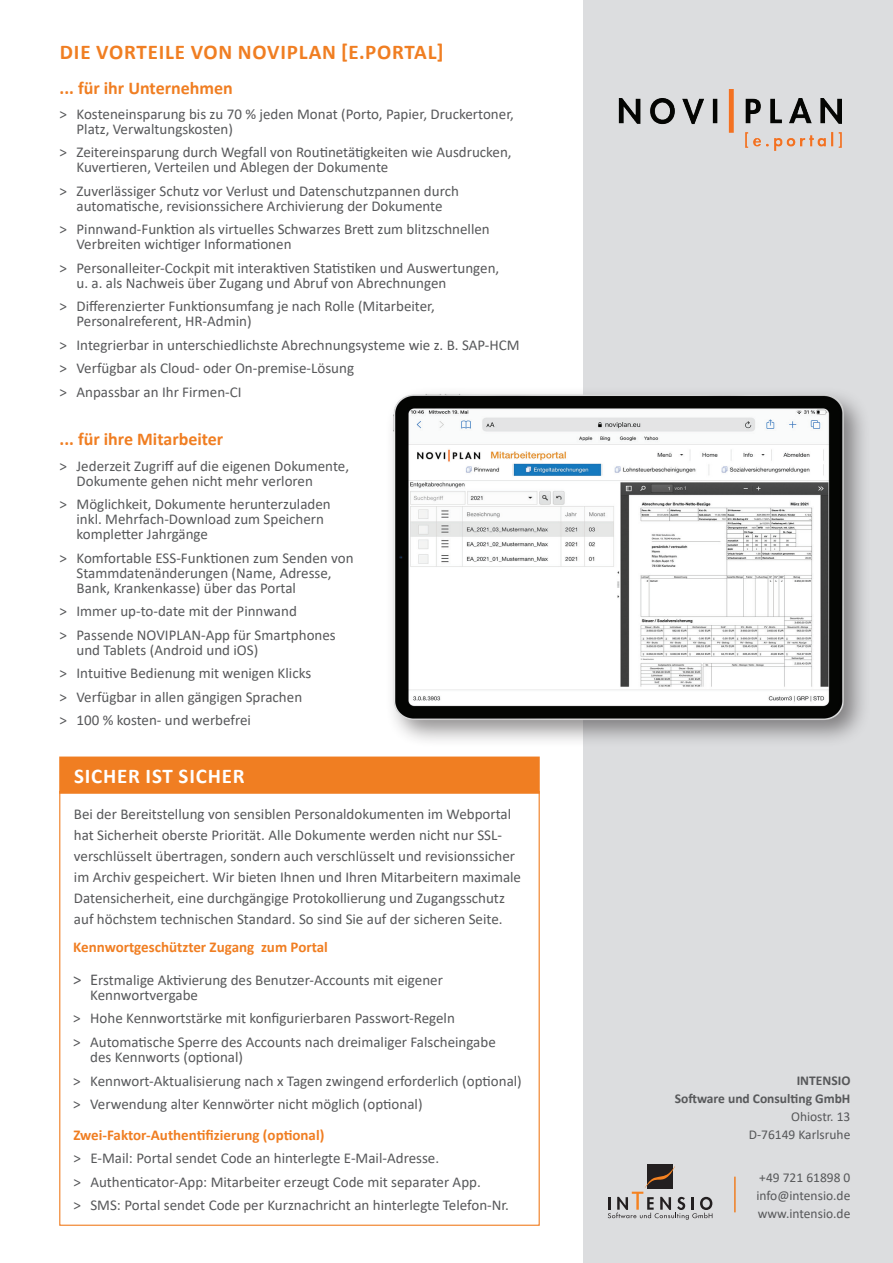
<style>
.page{position:relative;width:893px;height:1263px;background:#fff}
.page>*{position:absolute;margin:0;border:0;box-sizing:border-box;transform-origin:0 0}
.t1{font:700 21px "Calibri";letter-spacing:.04em;color:#f07e22}
.t2{font:700 21px "Calibri";letter-spacing:.04em;color:#fff}
.t3{font:700 18px "Calibri";color:#f07e22}
.t4{font:15px/23.5px "Calibri";color:#57585a}
.t5{font:700 15px "Calibri";color:#f07e22}
.t6{font:13.5px/18px "Calibri";color:#57585a;text-align:right}
.t7{font:700 13.5px/18px "Calibri";color:#57585a;text-align:right}
.s1{font-weight:700;color:#f07e22}
.s2{font-size:16.5px}
</style>
<div class="page">
<div style="left:584px;top:0;width:309px;height:1263px;background:#dcdddf"></div>
<div style="left:59px;top:756px;width:481px;height:38px;background:#f07e22;border:2px solid #f07e22"></div>
<div style="left:385px;top:386px;width:487px;height:362px;background:#231f20;opacity:.5"></div>
<img style="left:392px;top:393px;width:452px;height:327px">
<hr style="left:734px;top:1177px;width:2px;height:35px;background:#f07e22">
<div style="left:648px;top:1164px;width:25px;height:25px;background:#231f20"></div>
<svg style="left:608px;top:1166px;width:104px;height:54px"></svg>
<img style="left:618px;top:89px;width:224px;height:61px">
<h1 class="t1" style="left:60px;top:38px;width:385px">die vorteile von noviplan [e.portal]</h1>
<p class="t3" style="left:60px;top:76px;width:175px">... für ihr Unternehmen</p>
<p class="t4" style="left:77px;top:106px;width:439px;line-height:15px;text-indent:-17px">&gt; Kosteneinsparung bis zu 70 % jeden Monat (Porto, Papier, Druckertoner,<br>Platz, Verwaltungskosten)</p>
<p class="t4" style="left:77px;top:144px;width:437px;line-height:15px;text-indent:-17px">&gt; Zeitereinsparung durch Wegfall von Routinetätigkeiten wie Ausdrucken,<br>Kuvertieren, Verteilen und Ablegen der Dokumente</p>
<p class="t4" style="left:60px;top:183px;width:401px;line-height:15px;text-align:center">&gt; Zuverlässiger Schutz vor Verlust und Datenschutzpannen durch automatische, revisionssichere Archivierung der Dokumente</p>
<p class="t4" style="left:77px;top:221px;width:415px;line-height:15px;text-indent:-17px">&gt; Pinnwand-Funktion als virtuelles Schwarzes Brett zum blitzschnellen<br>Verbreiten wichtiger Informationen</p>
<p class="t4" style="left:77px;top:260px;width:424px;line-height:15px;text-indent:-17px">&gt; Personalleiter-Cockpit mit interaktiven Statistiken und Auswertungen, u. a. als Nachweis über Zugang und Abruf von Abrechnungen</p>
<p class="t4" style="left:77px;top:298px;width:360px;line-height:15px;text-indent:-17px">&gt; Differenzierter Funktionsumfang je nach Rolle (Mitarbeiter,<br>Personalreferent, HR-Admin)</p>
<p class="t4" style="left:60px;top:333px;width:462px">&gt; Integrierbar in unterschiedlichste Abrechnungsysteme wie z. B. SAP-HCM &gt; Verfügbar als Cloud- oder On-premise-Lösung<br>&gt; Anpassbar an Ihr Firmen-CI</p>
<p class="t3" style="left:60px;top:426px;width:165px">... für ihre Mitarbeiter</p>
<p class="t4" style="left:77px;top:458px;width:274px;line-height:15px;text-indent:-17px">&gt; Jederzeit Zugriff auf die eigenen Dokumente,<br>Dokumente gehen nicht mehr verloren</p>
<p class="t4" style="left:77px;top:497px;width:256px;line-height:15px;text-indent:-17px">&gt; Möglichkeit, Dokumente herunterzuladen inkl. Mehrfach-Download zum Speichern kompletter Jahrgänge</p>
<p class="t4" style="left:77px;top:550px;width:279px;line-height:15px;text-indent:-17px">&gt; Komfortable ESS-Funktionen zum Senden von<br>Stammdatenänderungen (Name, Adresse,<br>Bank, Krankenkasse) über das Portal</p>
<p class="t4" style="left:60px;top:599px;width:278px">&gt; Immer up-to-date mit der Pinnwand<br>&gt; Passende NOVIPLAN-App für Smartphones</p>
<p class="t4" style="left:60px;top:638px;width:253px;text-indent:17px">und Tablets (Android und iOS)<br>&gt; Intuitive Bedienung mit wenigen Klicks &gt; Verfügbar in allen gängigen Sprachen &gt; 100 % kosten- und werbefrei</p>
<h1 class="t2" style="left:74px;top:761px;width:172px">sicher ist sicher</h1>
<p class="t4" style="left:74px;top:803px;width:449px;line-height:21px">Bei der Bereitstellung von sensiblen Personaldokumenten im Webportal hat Sicherheit oberste Priorität. Alle Dokumente werden nicht nur SSL&shy;verschlüsselt übertragen, sondern auch verschlüsselt und revisionssicher im Archiv gespeichert. Wir bieten Ihnen und Ihren Mitarbeitern maximale Datensicherheit, eine durchgängige Protokollierung und Zugangsschutz auf höchstem technischen Standard. So sind Sie auf der sicheren Seite.</p>
<p class="t4" style="left:73px;top:931px;width:371px;line-height:32.5px"><span class="s1">Kennwortgeschützter Zugang zum Portal<br></span><span class="s2">&gt; E</span>rstmalige Aktivierung des Benutzer-Accounts mit eigener</p>
<p class="t4" style="left:73px;top:983px;width:424px;text-indent:17px">Kennwortvergabe<br>&gt; Hohe Kennwortstärke mit konfigurierbaren Passwort-Regeln<br>&gt; Automatische Sperre des Accounts nach dreimaliger Falscheingabe</p>
<p class="t4" style="left:73px;top:1045px;width:450px;text-indent:17px">des Kennworts (optional)<br>&gt; Kennwort-Aktualisierung nach x Tagen zwingend erforderlich (optional) &gt; Verwendung alter Kennwörter nicht möglich (optional)</p>
<p class="t5" style="left:73px;top:1124px;width:252px">Zwei-Faktor-Authentifizierung (optional)</p>
<p class="t4" style="left:73px;top:1146px;width:437px">&gt; E-Mail: Portal sendet Code an hinterlegte E-Mail-Adresse.<br>&gt; Authenticator-App: Mitarbeiter erzeugt Code mit separater App.<br>&gt; SMS: Portal sendet Code per Kurznachricht an hinterlegte Telefon-Nr.</p>
<p class="t7" style="left:675px;top:1071px;width:177px">INTENSIO<br>Software und Consulting GmbH</p>
<p class="t6" style="left:749px;top:1107px;width:103px">Ohiostr. 13<br>D-76149 Karlsruhe</p>
<p class="t6" style="left:756px;top:1168px;width:96px;text-align:justify">+49 721 61898 0 info@intensio.de www.intensio.de</p>
</div>
